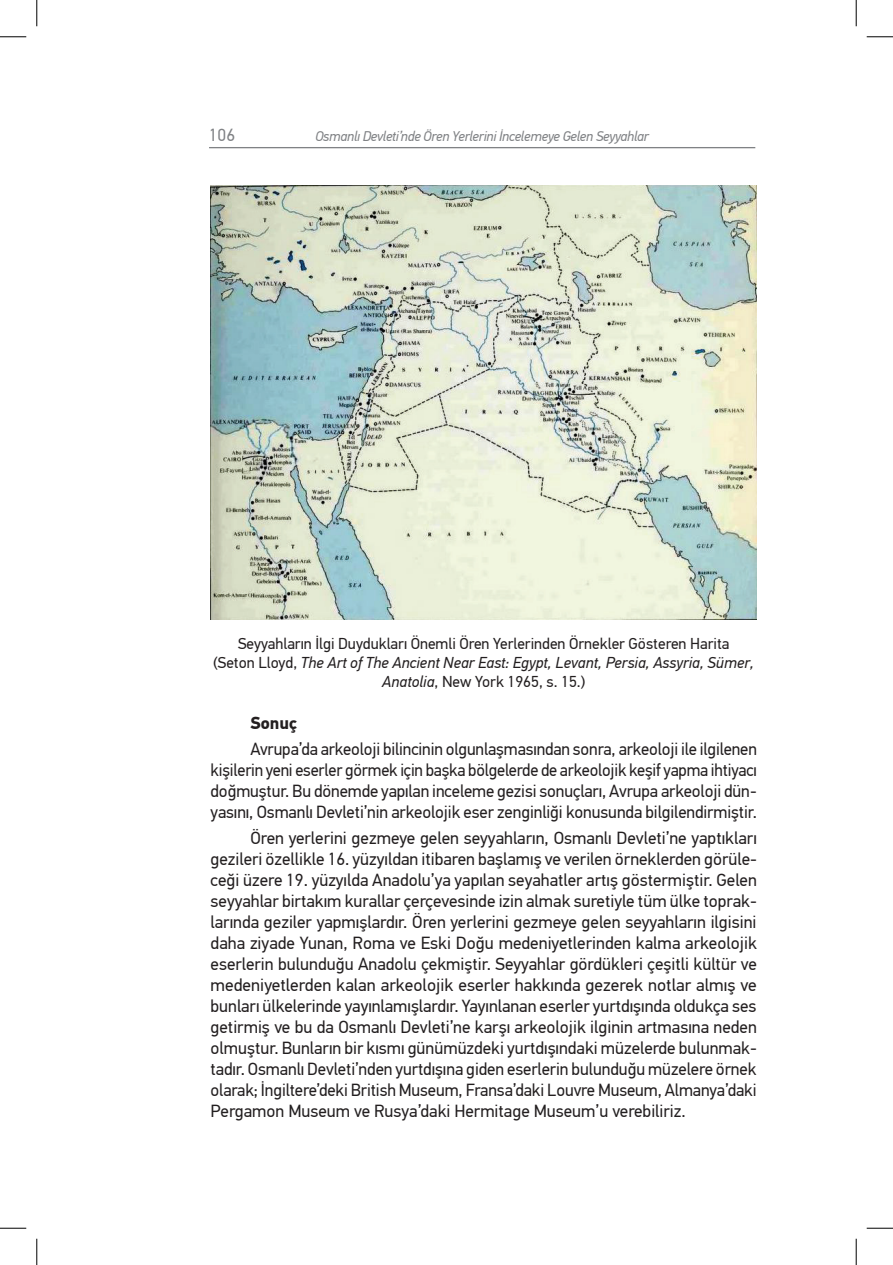
<style>
.page{position:relative;width:893px;height:1265px;background:#fff}
.page>*{position:absolute;margin:0;border:0;box-sizing:border-box;transform-origin:0 0}
.t1{font:17.5px/21px "PF Din Text Pro";letter-spacing:-.005em;color:#231f20;text-align:justify}
.t2{font:700 17.5px "PF Din Text Pro";color:#231f20}
.t3{font:17.5px "PF Din Text Pro";color:#808285}
.t4{font:15.75px/18.9px "PF Din Text Pro";color:#231f20;text-align:center}
.t5{font:italic 14px "PF Din Text Pro";letter-spacing:-.02em;color:#808285}
.s1{font-style:italic}
</style>
<div class="page">
<hr style="left:209px;top:147px;width:545px;height:1px;background:#808285">
<img style="left:210px;top:186px;width:546px;height:433px">
<svg style="left:0;top:36px;width:26px;height:1px"></svg>
<svg style="left:866px;top:36px;width:26px;height:1px"></svg>
<svg style="left:0;top:1227px;width:26px;height:1px"></svg>
<svg style="left:866px;top:1227px;width:26px;height:1px"></svg>
<svg style="left:36px;top:0;width:1px;height:26px"></svg>
<svg style="left:36px;top:1238px;width:1px;height:26px"></svg>
<svg style="left:855px;top:0;width:1px;height:26px"></svg>
<svg style="left:855px;top:1238px;width:1px;height:26px"></svg>
<p class="t3" style="left:209px;top:124px;width:28px">106</p>
<p class="t5" style="left:315px;top:127px;width:335px">Osmanlı Devleti’nde Ören Yerlerini İncelemeye Gelen Seyyahlar</p>
<p class="t4" style="left:213px;top:634px;width:542px">Seyyahların İlgi Duydukları Önemli Ören Yerlerinden Örnekler Gösteren Harita<br>(Seton Lloyd, <span class="s1">The Art of The Ancient Near East: Egypt, Levant, Persia, Assyria, Sümer,<br>Anatolia</span>, New York 1965, s. 15.)</p>
<p class="t2" style="left:250px;top:712px;width:48px">Sonuç</p>
<p class="t1" style="left:210px;top:738px;width:547px;text-indent:40px">Avrupa’da arkeoloji bilincinin olgunlaşmasından sonra, arkeoloji ile ilgilenen kişilerin yeni eserler görmek için başka bölgelerde de arkeolojik keşif yapma ihtiyacı doğmuştur. Bu dönemde yapılan inceleme gezisi sonuçları, Avrupa arkeoloji dün&shy;yasını, Osmanlı Devleti’nin arkeolojik eser zenginliği konusunda bilgilendirmiştir.</p>
<p class="t1" style="left:210px;top:827px;width:547px;text-indent:40px">Ören yerlerini gezmeye gelen seyyahların, Osmanlı Devleti’ne yaptıkları gezileri özellikle 16. yüzyıldan itibaren başlamış ve verilen örneklerden görüle&shy;ceği üzere 19. yüzyılda Anadolu’ya yapılan seyahatler artış göstermiştir. Gelen seyyahlar birtakım kurallar çerçevesinde izin almak suretiyle tüm ülke toprak&shy;larında geziler yapmışlardır. Ören yerlerini gezmeye gelen seyyahların ilgisini daha ziyade Yunan, Roma ve Eski Doğu medeniyetlerinden kalma arkeolojik eserlerin bulunduğu Anadolu çekmiştir. Seyyahlar gördükleri çeşitli kültür ve medeniyetlerden kalan arkeolojik eserler hakkında gezerek notlar almış ve bunları ülkelerinde yayınlamışlardır. Yayınlanan eserler yurtdışında oldukça ses getirmiş ve bu da Osmanlı Devleti’ne karşı arkeolojik ilginin artmasına neden olmuştur. Bunların bir kısmı günümüzdeki yurtdışındaki müzelerde bulunmak&shy;tadır. Osmanlı Devleti’nden yurtdışına giden eserlerin bulunduğu müzelere örnek olarak; İngiltere’deki British Museum, Fransa’daki Louvre Museum, Almanya’daki Pergamon Museum ve Rusya’daki Hermitage Museum’u verebiliriz.</p>
</div>
